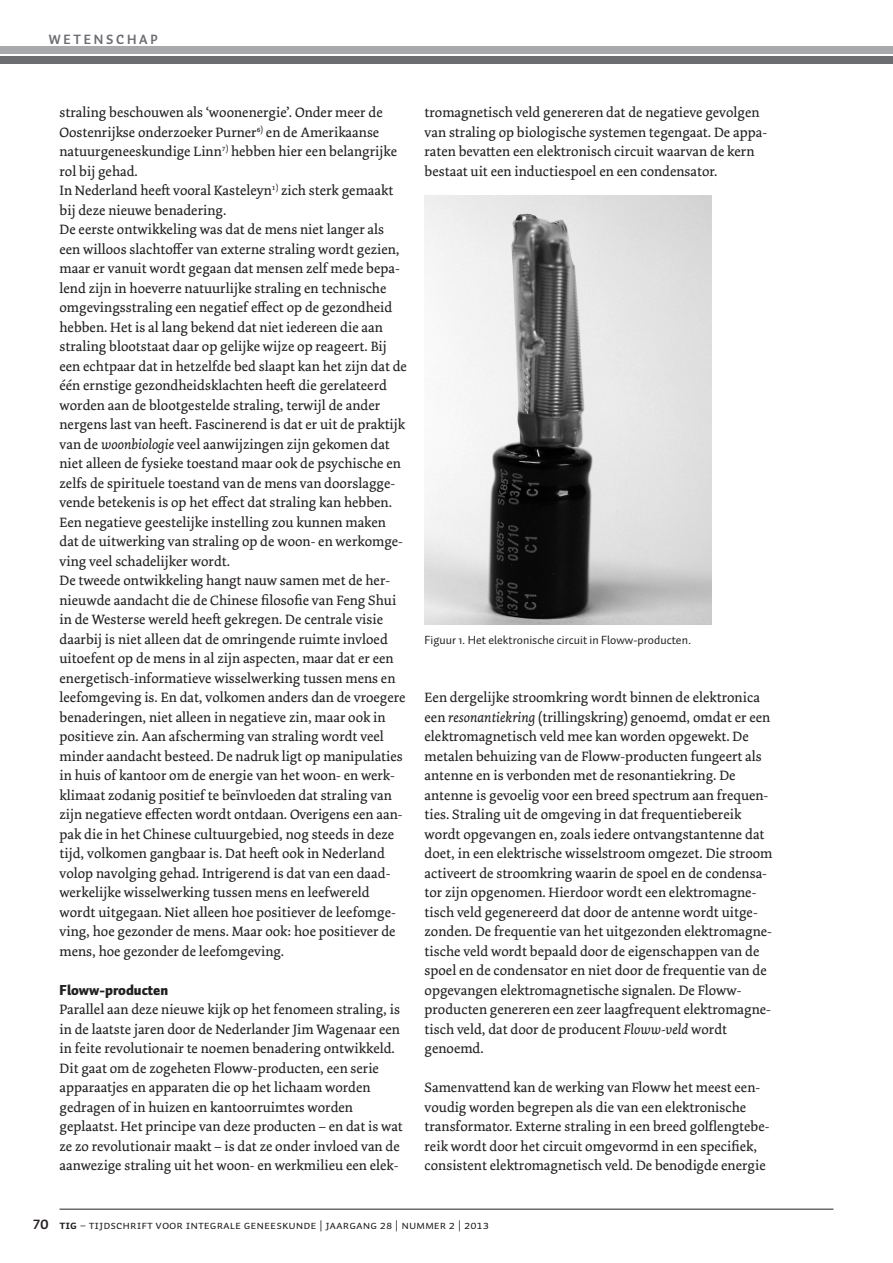
<style>
.page{position:relative;width:893px;height:1263px;background:#fff}
.page>*{position:absolute;margin:0;border:0;box-sizing:border-box;transform-origin:0 0}
.T-Dolly{font:14.25px/19.5px "Dolly Pro";color:#231f20}
.Tk{font:900 14.25px "Auto Pro";color:#231f20}
.Item{font:700 13.5px "Auto Pro";letter-spacing:.2em;color:#6c6d70}
.t1{font:12px "Auto 1 Regular Sm Cp";color:#231f20}
.B{font:12px "Auto Pro";color:#231f20}
.s1{font-style:italic}
.s2{font-family:"Auto 1 Bold LF";font-size:13.5px}
.s3{font-family:"Auto 1 Bold Sm Cp"}
</style>
<div class="page">
<div style="left:0;top:47px;width:893px;height:7px;background:#a8a9ad"></div>
<div style="left:0;top:56px;width:893px;height:8px;background:#6c6d70"></div>
<hr style="left:60px;top:1209px;width:773px;height:1px;background:#231f20">
<img style="left:425px;top:195px;width:287px;height:429px">
<p class="Item" style="left:49px;top:30px;width:110px">WETENSCHAP</p>
<p class="T-Dolly" style="left:60px;top:103px;width:339px">straling beschouwen als ‘woonenergie’. Onder meer de Oostenrijkse onderzoeker Purner<sup>6)</sup> en de Amerikaanse natuurgeneeskundige Linn<sup>7)</sup> hebben hier een belangrijke rol bij gehad.</p>
<p class="T-Dolly" style="left:60px;top:181px;width:335px">In Nederland heeft vooral Kasteleyn<sup>1)</sup> zich sterk gemaakt bij deze nieuwe benadering.</p>
<p class="T-Dolly" style="left:60px;top:220px;width:349px">De eerste ontwikkeling was dat de mens niet langer als een willoos slachtoffer van externe straling wordt gezien, maar er vanuit wordt gegaan dat mensen zelf mede bepa&shy;lend zijn in hoeverre natuurlijke straling en technische omgevingsstraling een negatief effect op de gezondheid hebben. Het is al lang bekend dat niet iedereen die aan straling blootstaat daar op gelijke wijze op reageert. Bij een echtpaar dat in hetzelfde bed slaapt kan het zijn dat de één ernstige gezondheidsklachten heeft die gerelateerd worden aan de blootgestelde straling, terwijl de ander nergens last van heeft. Fascinerend is dat er uit de praktijk van de <span class="s1">woonbiologie</span> veel aanwijzingen zijn gekomen dat niet alleen de fysieke toestand maar ook de psychische en zelfs de spirituele toestand van de mens van doorslagge&shy;vende betekenis is op het effect dat straling kan hebben.<br>Een negatieve geestelijke instelling zou kunnen maken dat de uitwerking van straling op de woon- en werkomge&shy;ving veel schadelijker wordt.</p>
<p class="T-Dolly" style="left:60px;top:571px;width:348px">De tweede ontwikkeling hangt nauw samen met de her&shy;nieuwde aandacht die de Chinese filosofie van Feng Shui in de Westerse wereld heeft gekregen. De centrale visie daarbij is niet alleen dat de omringende ruimte invloed uitoefent op de mens in al zijn aspecten, maar dat er een energetisch-informatieve wisselwerking tussen mens en leefomgeving is. En dat, volkomen anders dan de vroegere benaderingen, niet alleen in negatieve zin, maar ook in positieve zin. Aan afscherming van straling wordt veel minder aandacht besteed. De nadruk ligt op manipulaties in huis of kantoor om de energie van het woon- en werk&shy;klimaat zodanig positief te beïnvloeden dat straling van zijn negatieve effecten wordt ontdaan. Overigens een aan&shy;pak die in het Chinese cultuurgebied, nog steeds in deze tijd, volkomen gangbaar is. Dat heeft ook in Nederland volop navolging gehad. Intrigerend is dat van een daad&shy;werkelijke wisselwerking tussen mens en leefwereld wordt uitgegaan. Niet alleen hoe positiever de leefomge&shy;ving, hoe gezonder de mens. Maar ook: hoe positiever de mens, hoe gezonder de leefomgeving.</p>
<p class="Tk" style="left:60px;top:979px;width:110px">Floww-producten</p>
<p class="T-Dolly" style="left:60px;top:1000px;width:345px">Parallel aan deze nieuwe kijk op het fenomeen straling, is in de laatste jaren door de Nederlander Jim Wagenaar een in feite revolutionair te noemen benadering ontwikkeld.<br>Dit gaat om de zogeheten Floww-producten, een serie apparaatjes en apparaten die op het lichaam worden gedragen of in huizen en kantoorruimtes worden geplaatst. Het principe van deze producten – en dat is wat ze zo revolutionair maakt – is dat ze onder invloed van de aanwezige straling uit het woon- en werkmilieu een elek-</p>
<p class="T-Dolly" style="left:425px;top:103px;width:344px">tromagnetisch veld genereren dat de negatieve gevolgen van straling op biologische systemen tegengaat. De appa&shy;raten bevatten een elektronisch circuit waarvan de kern bestaat uit een inductiespoel en een condensator.</p>
<p class="B" style="left:425px;top:631px;width:268px">Figuur 1. Het elektronische circuit in Floww-producten.</p>
<p class="T-Dolly" style="left:425px;top:688px;width:349px">Een dergelijke stroomkring wordt binnen de elektronica een <span class="s1">resonantiekring</span> (trillingskring) genoemd, omdat er een elektromagnetisch veld mee kan worden opgewekt. De metalen behuizing van de Floww-producten fungeert als antenne en is verbonden met de resonantiekring. De antenne is gevoelig voor een breed spectrum aan frequen&shy;ties. Straling uit de omgeving in dat frequentiebereik wordt opgevangen en, zoals iedere ontvangstantenne dat doet, in een elektrische wisselstroom omgezet. Die stroom activeert de stroomkring waarin de spoel en de condensa&shy;tor zijn opgenomen. Hierdoor wordt een elektromagne&shy;tisch veld gegenereerd dat door de antenne wordt uitge&shy;zonden. De frequentie van het uitgezonden elektromagne&shy;tische veld wordt bepaald door de eigenschappen van de spoel en de condensator en niet door de frequentie van de opgevangen elektromagnetische signalen. De Floww&shy;producten genereren een zeer laagfrequent elektromagne&shy;tisch veld, dat door de producent <span class="s1">Floww-veld</span> wordt genoemd.</p>
<p class="T-Dolly" style="left:425px;top:1078px;width:347px">Samenvattend kan de werking van Floww het meest een&shy;voudig worden begrepen als die van een elektronische transformator. Externe straling in een breed golflengtebe&shy;reik wordt door het circuit omgevormd in een specifiek, consistent elektromagnetisch veld. De benodigde energie</p>
<p class="t1" style="left:33px;top:1219px;width:457px"><span class="s2">70</span> <span class="s3">TIG</span> – tijdschrift voor integrale geneeskunde | jaargang 28 | nummer 2 | 2013</p>
</div>
